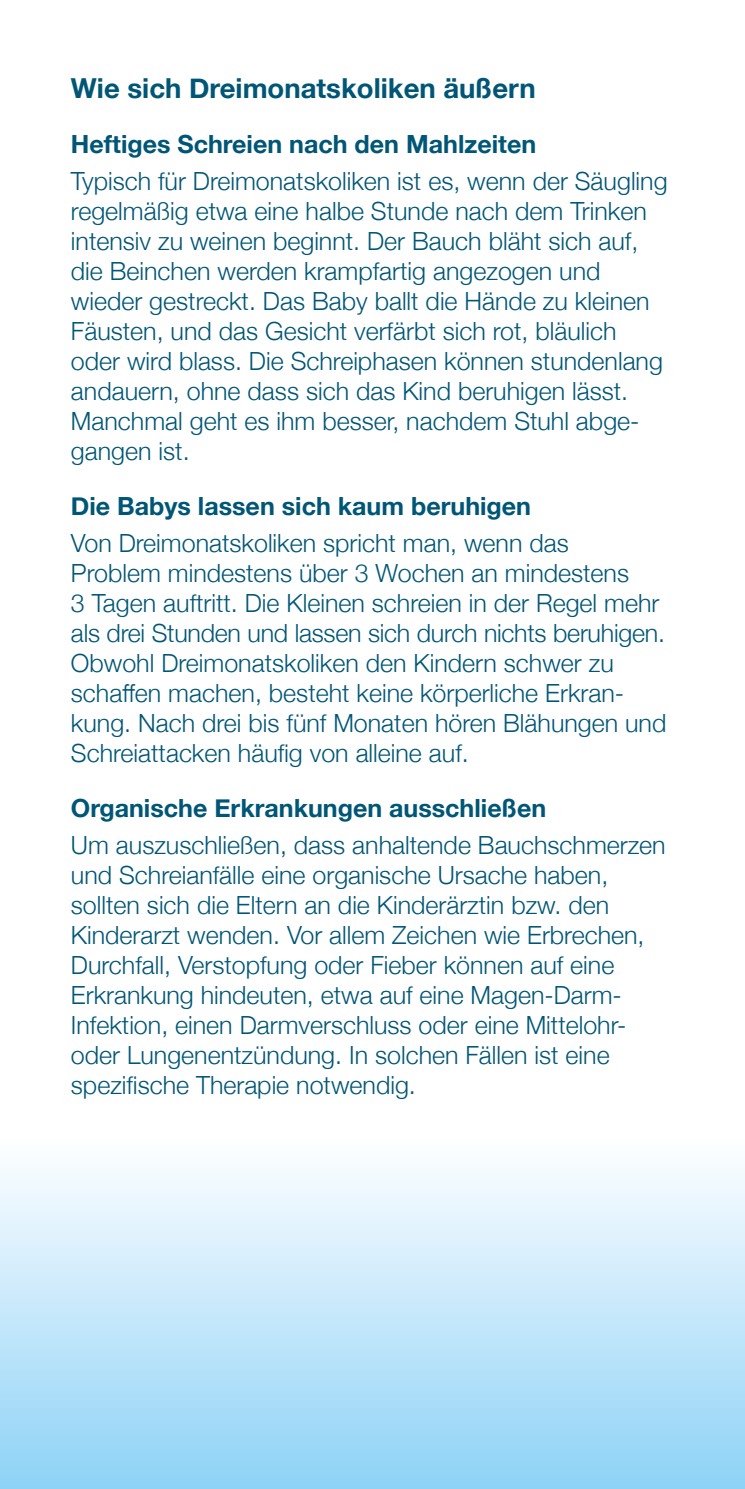
<style>
.page{position:relative;width:745px;height:1489px;background:#fff}
.page>*{position:absolute;margin:0;border:0;box-sizing:border-box;transform-origin:0 0}
.t1{font:700 27.5px "Helvetica Neue";color:#005676}
.t2{font:300 25px/30px "Helvetica Neue";color:#005676}
.t3{font:700 25px "Helvetica Neue";color:#005676}
</style>
<div class="page">
<div style="left:0;top:1101px;width:744px;height:387px;background:linear-gradient(to bottom,#fff,#8fd2f6)"></div>
<p class="t1" style="left:71px;top:66px;width:466px">Wie sich Dreimonatskoliken äußern</p>
<p class="t3" style="left:71px;top:124px;width:466px">Heftiges Schreien nach den Mahlzeiten</p>
<p class="t2" style="left:71px;top:164px;width:597px">Typisch für Dreimonatskoliken ist es, wenn der Säugling regelmäßig etwa eine halbe Stunde nach dem Trinken intensiv zu weinen beginnt. Der Bauch bläht sich auf, die Beinchen werden krampfartig angezogen und wieder gestreckt. Das Baby ballt die Hände zu kleinen Fäusten, und das Gesicht verfärbt sich rot, bläulich oder wird blass. Die Schreiphasen können stundenlang andauern, ohne dass sich das Kind beruhigen lässt.<br>Manchmal geht es ihm besser, nachdem Stuhl abge&shy;gangen ist.</p>
<p class="t3" style="left:71px;top:486px;width:461px">Die Babys lassen sich kaum beruhigen</p>
<p class="t2" style="left:71px;top:526px;width:596px">Von Dreimonatskoliken spricht man, wenn das<br>Problem mindestens über 3 Wochen an mindestens<br>3 Tagen auftritt. Die Kleinen schreien in der Regel mehr als drei Stunden und lassen sich durch nichts beruhigen.<br>Obwohl Dreimonatskoliken den Kindern schwer zu schaffen machen, besteht keine körperliche Erkran&shy;kung. Nach drei bis fünf Monaten hören Blähungen und Schreiattacken häufig von alleine auf.</p>
<p class="t3" style="left:71px;top:788px;width:476px">Organische Erkrankungen ausschließen</p>
<p class="t2" style="left:71px;top:828px;width:596px">Um auszuschließen, dass anhaltende Bauchschmerzen und Schreianfälle eine organische Ursache haben, sollten sich die Eltern an die Kinderärztin bzw. den Kinderarzt wenden. Vor allem Zeichen wie Erbrechen, Durchfall, Verstopfung oder Fieber können auf eine Erkrankung hindeuten, etwa auf eine Magen-Darm-Infektion, einen Darmverschluss oder eine Mittelohr&shy;oder Lungenentzündung. In solchen Fällen ist eine spezifische Therapie notwendig.</p>
</div>
